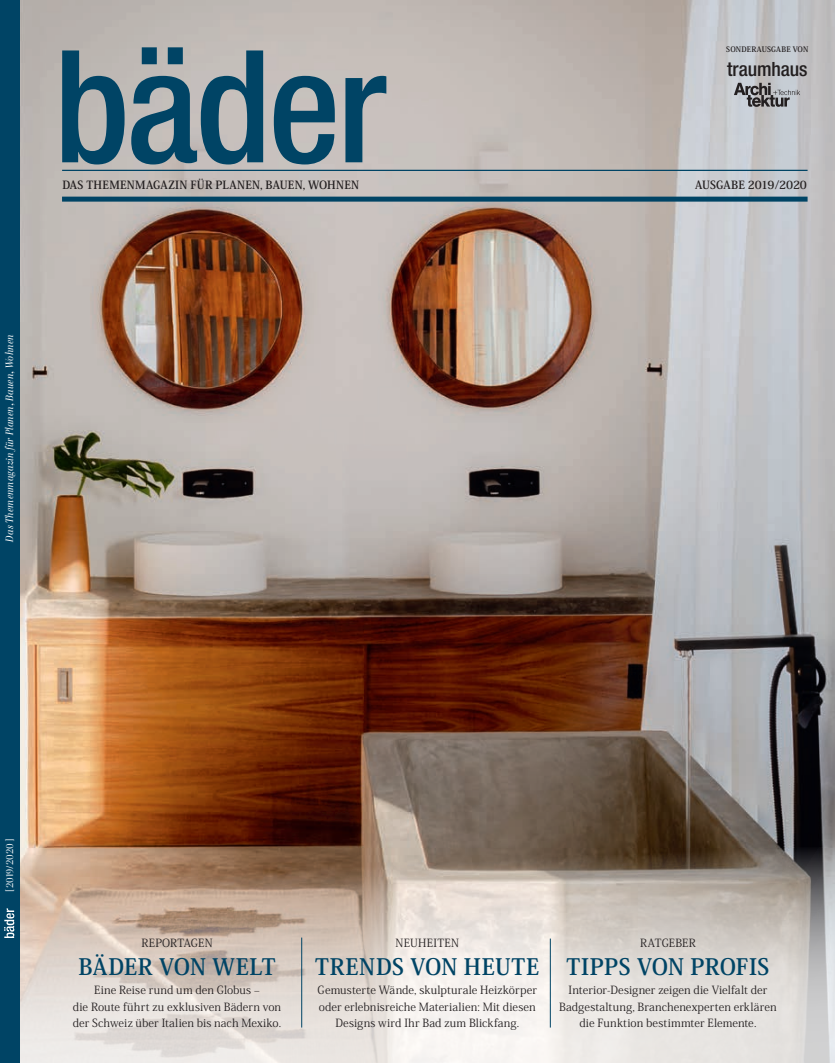
<style>
.page{position:relative;width:835px;height:1063px;background:#fff}
.page>*{position:absolute;margin:0;border:0;box-sizing:border-box;transform-origin:0 0}
.t1{font:700 22.5px "Koz Min Pro";letter-spacing:.02em;color:#004465}
.t2{font:700 22.5px "Koz Min Pro";color:#004465}
.t3{font:500 condensed 19.62px "Helvetica Neue LT Com";letter-spacing:-.005em;color:#231f20}
.t4{font:11.25px/16.2px "Koz Min Pro";color:#231f20;text-align:center}
.t5{font:700 11.25px "Koz Min Pro";letter-spacing:.02em;color:#231f20}
.t6{font:700 11.25px "Koz Min Pro";letter-spacing:-.005em;color:#231f20}
.t7{font:11.25px "Koz Min Pro";letter-spacing:.025em;color:#231f20}
.t8{font:italic 11px "Cellini Titl OT";letter-spacing:.025em;color:#fff;scale:.9 1}
.t9{font:10px "Cellini Titl OT";letter-spacing:.03em;color:#fff}
.t10{font:700 7.5px "Koz Min Pro";letter-spacing:.015em;color:#231f20}
</style>
<div class="page">
<img style="left:19px;top:0;width:815px;height:848px">
<svg style="left:19px;top:848px;width:815px;height:215px;background:#d0c5bc"></svg>
<div style="left:0;top:0;width:19px;height:1063px;background:#004465"></div>
<svg style="left:4px;top:908px;width:10px;height:30px"></svg>
<svg style="left:62px;top:47px;width:324px;height:117px;background:#6b8693"></svg>
<svg style="left:733px;top:83px;width:67px;height:24px;background:#8f9094"></svg>
<div style="left:62px;top:197px;width:745px;height:5px;background:#004465"></div>
<hr style="left:62px;top:170px;width:745px;height:1px;background:#004465">
<hr style="left:549px;top:939px;width:1px;height:89px;background:#004465">
<hr style="left:301px;top:938px;width:1px;height:90px;background:#004465">
<p class="t10" style="left:726px;top:43px;width:84px">SONDERAUSGABE VON</p>
<h2 class="t3" style="left:727px;top:62px;width:82px">traumhaus</h2>
<p class="t5" style="left:62px;top:177px;width:298px">DAS THEMENMAGAZIN FÜR PLANEN, BAUEN, WOHNEN</p>
<p class="t6" style="left:695px;top:177px;width:113px">AUSGABE 2019/2020</p>
<p class="t8" style="left:3px;top:542px;width:232px;rotate:-90deg">Das Themenmagazin für Planen, Bauen, Wohnen</p>
<p class="t9" style="left:4px;top:892px;width:55px;rotate:-90deg">[2019/2020]</p>
<p class="t4" style="left:141px;top:934px;width:73px">REPORTAGEN</p>
<h1 class="t1" style="left:78px;top:950px;width:199px">BÄDER VON WELT</h1>
<p class="t4" style="left:73px;top:982px;width:210px">Eine Reise rund um den Globus ‒<br>die Route führt zu exklusiven Bädern von der Schweiz über Italien bis nach Mexiko.</p>
<p class="t7" style="left:395px;top:935px;width:65px">NEUHEITEN</p>
<h1 class="t1" style="left:315px;top:950px;width:226px">TRENDS VON HEUTE</h1>
<p class="t4" style="left:317px;top:982px;width:221px">Gemusterte Wände, skulpturale Heizkörper oder erlebnisreiche Materialien: Mit diesen<br>Designs wird Ihr Bad zum Blickfang.</p>
<p class="t4" style="left:640px;top:934px;width:57px">RATGEBER</p>
<h1 class="t2" style="left:566px;top:950px;width:204px">TIPPS VON PROFIS</h1>
<p class="t4" style="left:559px;top:982px;width:219px">Interior-Designer zeigen die Vielfalt der<br>Badgestaltung, Branchenexperten erklären die Funktion bestimmter Elemente.</p>
</div>
